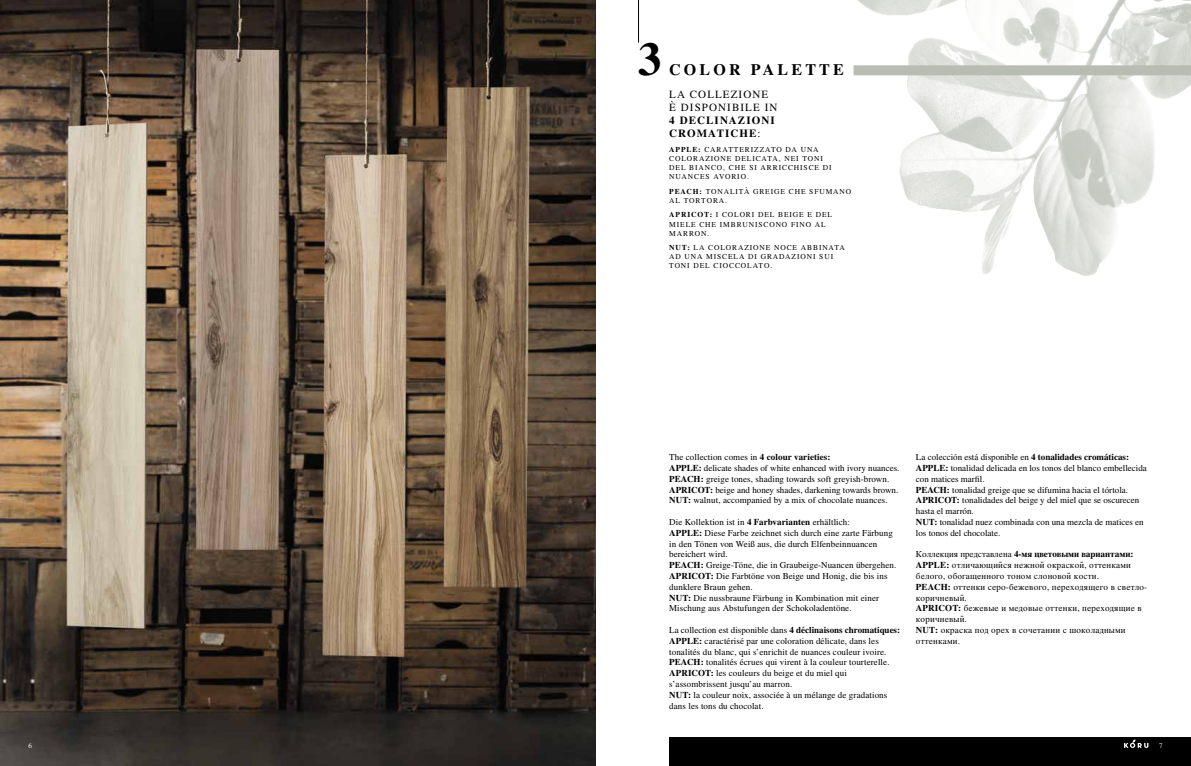
<style>
.page{position:relative;width:1191px;height:766px;background:#fff}
.page>*{position:absolute;margin:0;border:0;box-sizing:border-box;transform-origin:0 0}
.t1{font:700 46.9px "STIX General";color:#000}
.t2{font:700 16px "STIX General";letter-spacing:.2em;color:#000}
.t3{font:11px/13.2px "STIX General";letter-spacing:.1em;color:#000}
.t4{font:700 11px/13.2px "STIX General";letter-spacing:.1em;color:#000}
.t5{font:9px/10.8px "STIX General";letter-spacing:.01em;color:#000}
.t6{font:7.5px/9px "STIX General";letter-spacing:.12em;color:#000}
.t7{font:7px "STIX General";color:#fff}
.s1{font-weight:400}
.s2{font-weight:700}
</style>
<div class="page">
<img style="left:853px;top:0;width:338px;height:276px">
<img style="left:0;top:0;width:595px;height:765px">
<div style="left:669px;top:737px;width:522px;height:28px;background:#000"></div>
<div style="left:853px;top:65px;width:338px;height:10px;background:#b7bdb3"></div>
<hr style="left:638px;top:0;width:1px;height:43px;background:#000">
<svg style="left:1124px;top:739px;width:24px;height:8px"></svg>
<h1 class="t1" style="left:638px;top:26px;width:25px">3</h1>
<h2 class="t2" style="left:669px;top:58px;width:176px">COLOR PALETTE</h2>
<p class="t3" style="left:669px;top:88px;width:110px">LA COLLEZIONE<br>È DISPONIBILE IN</p>
<p class="t4" style="left:669px;top:114px;width:107px">4 DECLINAZIONI<br>CROMATICHE<span class="s1">:</span></p>
<p class="t6" style="left:669px;top:145px;width:164px"><span class="s2">APPLE:</span> CARATTERIZZATO DA UNA<br>COLORAZIONE DELICATA, NEI TONI<br>DEL BIANCO, CHE SI ARRICCHISCE DI<br>NUANCES AVORIO.</p>
<p class="t6" style="left:669px;top:187px;width:183px"><span class="s2">PEACH:</span> TONALITÀ GREIGE CHE SFUMANO<br>AL TORTORA.</p>
<p class="t6" style="left:669px;top:211px;width:164px"><span class="s2">APRICOT:</span> I COLORI DEL BEIGE E DEL<br>MIELE CHE IMBRUNISCONO FINO AL<br>MARRON.</p>
<p class="t6" style="left:669px;top:243px;width:177px"><span class="s2">NUT:</span> LA COLORAZIONE NOCE ABBINATA<br>AD UNA MISCELA DI GRADAZIONI SUI<br>TONI DEL CIOCCOLATO.</p>
<p class="t5" style="left:669px;top:452px;width:232px">The collection comes in <span class="s2">4 colour varieties:<br>APPLE:</span> delicate shades of white enhanced with ivory nuances.<br><span class="s2">PEACH:</span> greige tones, shading towards soft greyish-brown.<br><span class="s2">APRICOT:</span> beige and honey shades, darkening towards brown.<br><span class="s2">NUT:</span> walnut, accompanied by a mix of chocolate nuances.</p>
<p class="t5" style="left:669px;top:517px;width:229px">Die Kollektion ist in <span class="s2">4 Farbvarianten</span> erhältlich:<br><span class="s2">APPLE:</span> Diese Farbe zeichnet sich durch eine zarte Färbung in den Tönen von Weiß aus, die durch Elfenbeinnuancen bereichert wird.<br><span class="s2">PEACH:</span> Greige-Töne, die in Graubeige-Nuancen übergehen.<br><span class="s2">APRICOT:</span> Die Farbtöne von Beige und Honig, die bis ins dunklere Braun gehen.<br><span class="s2">NUT:</span> Die nussbraune Färbung in Kombination mit einer Mischung aus Abstufungen der Schokoladentöne.</p>
<p class="t5" style="left:669px;top:625px;width:232px">La collection est disponible dans <span class="s2">4 déclinaisons chromatiques:<br>APPLE:</span> caractérisé par une coloration délicate, dans les tonalités du blanc, qui s’enrichit de nuances couleur ivoire.<br><span class="s2">PEACH:</span> tonalités écrues qui virent à la couleur tourterelle.<br><span class="s2">APRICOT:</span> les couleurs du beige et du miel qui s’assombrissent jusqu’au marron.<br><span class="s2">NUT:</span> la couleur noix, associée à un mélange de gradations dans les tons du chocolat.</p>
<p class="t5" style="left:916px;top:452px;width:232px">La colección está disponible en <span class="s2">4 tonalidades cromáticas:<br>APPLE:</span> tonalidad delicada en los tonos del blanco embellecida con matices marfil.<br><span class="s2">PEACH:</span> tonalidad greige que se difumina hacia el tórtola.<br><span class="s2">APRICOT:</span> tonalidades del beige y del miel que se oscurecen hasta el marrón.<br><span class="s2">NUT:</span> tonalidad nuez combinada con una mezcla de matices en los tonos del chocolate.</p>
<p class="t5" style="left:916px;top:549px;width:233px">Коллекция представлена <span class="s2">4-мя цветовыми вариантами:<br>APPLE:</span> отличающийся нежной окраской, оттенками белого, обогащенного тоном слоновой кости.<br><span class="s2">PEACH:</span> оттенки серо-бежевого, переходящего в светло&shy;коричневый.<br><span class="s2">APRICOT:</span> бежевые и медовые оттенки, переходящие в коричневый.<br><span class="s2">NUT:</span> окраска под орех в сочетании с шоколадными оттенками.</p>
<p class="t7" style="left:28px;top:740px;width:5px">6</p>
<p class="t7" style="left:1159px;top:740px;width:5px">7</p>
</div>
